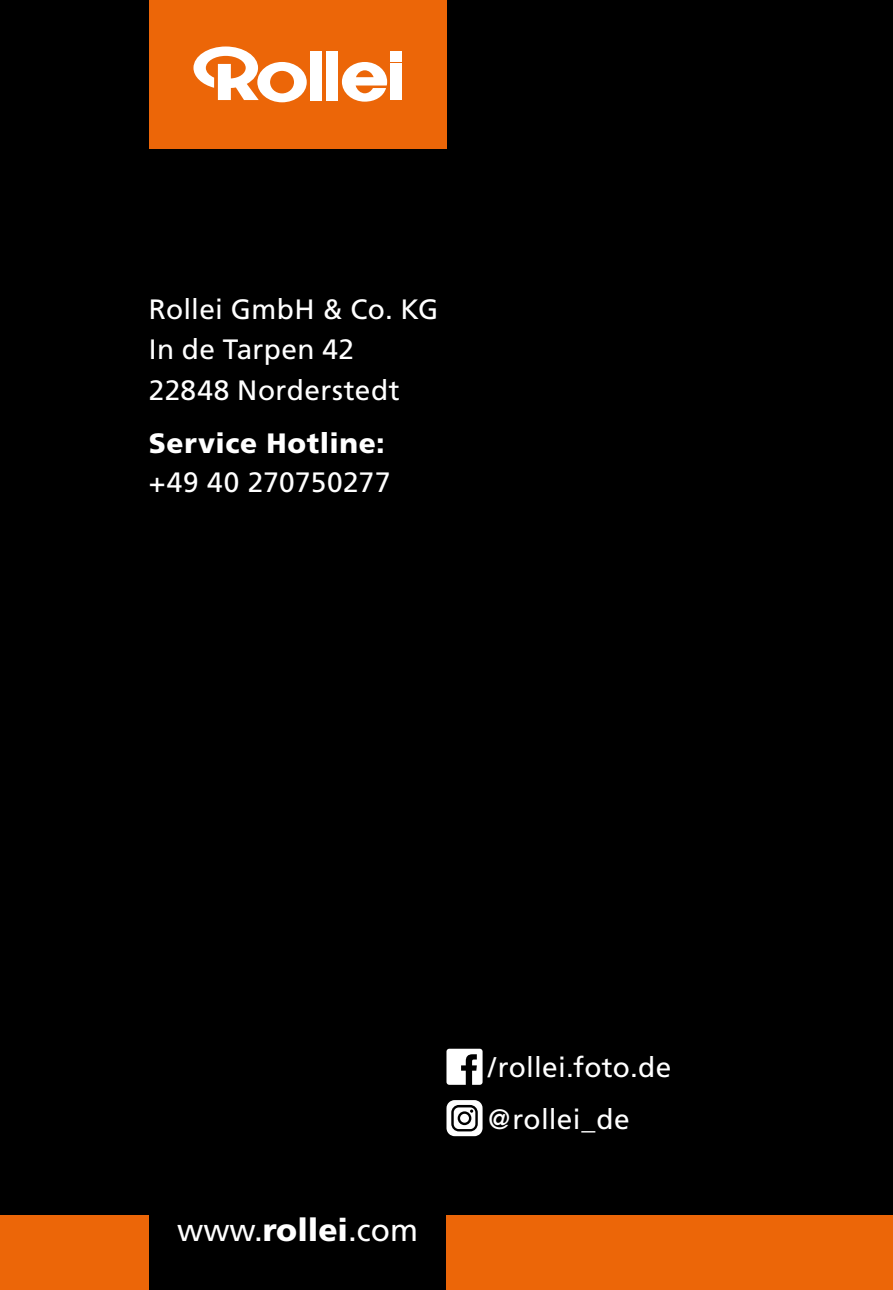
<style>
.page{position:relative;width:893px;height:1290px;background:#000}
.page>*{position:absolute;margin:0;border:0;box-sizing:border-box;transform-origin:0 0}
.t1{font:31.5px "Frutiger LT";color:#fff}
.t2{font:28px/40.6px "Frutiger LT";letter-spacing:.01em;color:#fff}
.t3{font:900 28px "Frutiger LT";letter-spacing:.025em;color:#fff}
.s1{font-weight:900}
</style>
<div class="page">
<div style="left:0;top:1215px;width:149px;height:75px;background:#ec6608"></div>
<div style="left:446px;top:1215px;width:447px;height:75px;background:#ec6608"></div>
<div style="left:149px;top:0;width:297px;height:149px;background:#ec6608"></div>
<svg style="left:342px;top:62px;width:45px;height:40px"></svg>
<div style="left:310px;top:51px;width:12px;height:49px;background:#fff"></div>
<div style="left:326px;top:51px;width:12px;height:49px;background:#fff"></div>
<div style="left:390px;top:51px;width:12px;height:11px;background:#fff"></div>
<div style="left:390px;top:64px;width:12px;height:36px;background:#fff"></div>
<svg style="left:193px;top:46px;width:114px;height:56px"></svg>
<div style="left:148px;top:1206px;width:279px;height:64px;background:#000"></div>
<svg style="left:446px;top:1100px;width:37px;height:36px"></svg>
<svg style="left:446px;top:1049px;width:37px;height:36px"></svg>
<p class="t2" style="left:149px;top:289px;width:291px">Rollei GmbH &amp; Co. KG<br>In de Tarpen 42<br>22848 Norderstedt</p>
<p class="t3" style="left:149px;top:426px;width:238px">Service Hotline:</p>
<p class="t2" style="left:149px;top:462px;width:243px">+49 40 270750277</p>
<p class="t1" style="left:177px;top:1211px;width:243px">www.<span class="s1">rollei</span>.com</p>
<p class="t2" style="left:488px;top:1047px;width:185px">/rollei.foto.de</p>
<p class="t2" style="left:488px;top:1099px;width:143px">@rollei_de</p>
</div>
